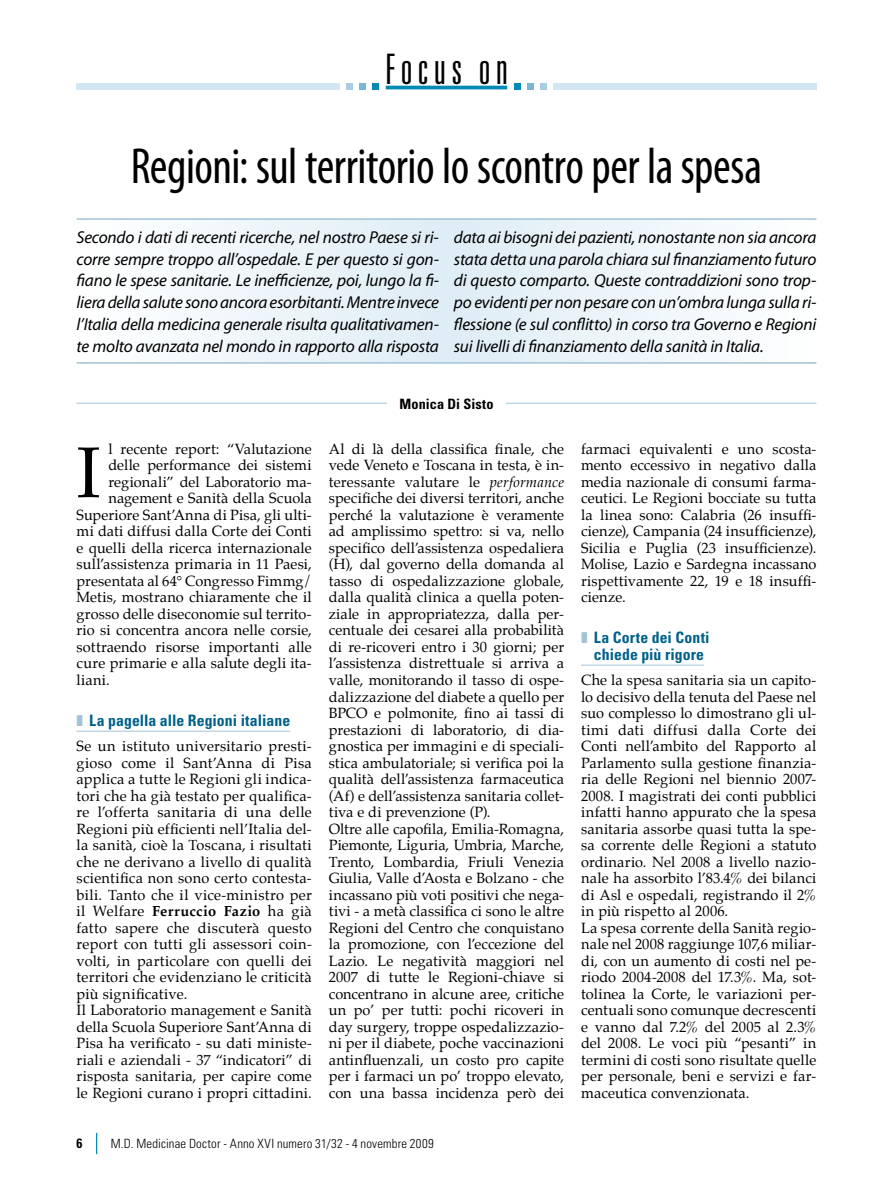
<style>
.page{position:relative;width:893px;height:1191px;background:#fff}
.page>*{position:absolute;margin:0;border:0;box-sizing:border-box;transform-origin:0 0}
.t1{font:72px "Palatino";color:#000}
.t2{font:condensed 51px "Myriad Pro";letter-spacing:-.01em;color:#000;scale:.95 1}
.t3{font:300 ultra-condensed 42px "Univers";color:#000}
.t4{font:italic 17.25px/21.8px "Myriad Pro";letter-spacing:-.015em;color:#000;text-align:justify}
.t5{font:700 condensed 15.75px/16.5px "Univers";letter-spacing:.005em;color:#00618a;text-align:center}
.t6{font:14.55px/16.5px "Palatino";letter-spacing:.01em;color:#000}
.t7{font:700 condensed 14.25px "Univers";letter-spacing:.01em;color:#000}
.t8{font:700 condensed 13.5px "Univers";color:#000}
.t9{font:300 condensed 12.75px "Univers";letter-spacing:.015em;color:#000}
.s1{color:#a1c3d5}
.s2{font-weight:700}
.s3{font-style:italic}
</style>
<div class="page">
<hr style="left:386px;top:86px;width:121px;height:3px;background:#008ab5">
<svg style="left:372px;top:83px;width:6px;height:6px"></svg>
<div style="left:359px;top:83px;width:7px;height:6px;background:#77b7d5"></div>
<svg style="left:347px;top:83px;width:6px;height:6px"></svg>
<div style="left:77px;top:83px;width:263px;height:6px;background:#d3e7f2"></div>
<svg style="left:540px;top:83px;width:6px;height:6px"></svg>
<div style="left:527px;top:83px;width:7px;height:6px;background:#77b7d5"></div>
<div style="left:514px;top:83px;width:7px;height:6px;background:#008ab5"></div>
<div style="left:553px;top:83px;width:263px;height:6px;background:#d3e7f2"></div>
<svg style="left:96px;top:1132px;width:1px;height:22px"></svg>
<hr style="left:77px;top:731px;width:213px;height:1px;background:#a1c3d5">
<hr style="left:581px;top:665px;width:123px;height:1px;background:#a1c3d5">
<svg style="left:193px;top:220px;width:514px;height:142px"></svg>
<hr style="left:77px;top:218px;width:739px;height:2px;background:#a1c3d5">
<hr style="left:77px;top:362px;width:739px;height:2px;background:#a1c3d5">
<hr style="left:77px;top:403px;width:310px;height:1px;background:#a1c3d5">
<hr style="left:506px;top:403px;width:310px;height:1px;background:#a1c3d5">
<h3 class="t3" style="left:385px;top:47px;width:124px">Focus on</h3>
<h2 class="t2" style="left:131px;top:135px;width:666px">Regioni: sul territorio lo scontro per la spesa</h2>
<p class="t4" style="left:77px;top:226px;width:364px">Secondo i dati di recenti ricerche, nel nostro Paese si ri&shy;corre sempre troppo all’ospedale. E per questo si gon&shy;fiano le spese sanitarie. Le inefficienze, poi, lungo la fi&shy;liera della salute sono ancora esorbitanti. Mentre invece l’Italia della medicina generale risulta qualitativamen&shy;te molto avanzata nel mondo in rapporto alla risposta</p>
<p class="t4" style="left:454px;top:226px;width:364px">data ai bisogni dei pazienti, nonostante non sia ancora stata detta una parola chiara sul finanziamento futuro di questo comparto. Queste contraddizioni sono trop&shy;po evidenti per non pesare con un’ombra lunga sulla ri&shy;flessione (e sul conflitto) in corso tra Governo e Regioni sui livelli di finanziamento della sanità in Italia.</p>
<p class="t6" style="left:108px;top:442px;width:205px">l recente report: “Valutazione</p>
<p class="t6" style="left:108px;top:458px;width:205px">delle performance dei sistemi</p>
<p class="t6" style="left:108px;top:475px;width:205px">regionali” del Laboratorio ma-</p>
<p class="t6" style="left:108px;top:491px;width:205px">nagement e Sanità della Scuola</p>
<p class="t6" style="left:77px;top:508px;width:237px">Superiore Sant’Anna di Pisa, gli ulti-</p>
<p class="t6" style="left:77px;top:524px;width:237px">mi dati diffusi dalla Corte dei Conti</p>
<p class="t6" style="left:77px;top:541px;width:237px">e quelli della ricerca internazionale</p>
<p class="t6" style="left:77px;top:557px;width:237px">sull’assistenza primaria in 11 Paesi,</p>
<p class="t6" style="left:77px;top:574px;width:237px">presentata al 64° Congresso Fimmg/</p>
<p class="t6" style="left:77px;top:590px;width:237px">Metis, mostrano chiaramente che il</p>
<p class="t6" style="left:77px;top:607px;width:237px">grosso delle diseconomie sul territo-</p>
<p class="t6" style="left:77px;top:623px;width:237px">rio si concentra ancora nelle corsie,</p>
<p class="t6" style="left:77px;top:640px;width:237px">sottraendo risorse importanti alle</p>
<p class="t6" style="left:77px;top:656px;width:237px">cure primarie e alla salute degli ita-</p>
<p class="t6" style="left:77px;top:673px;width:35px">liani.</p>
<p class="t5" style="left:77px;top:711px;width:215px"><span class="s1">❚</span> La pagella alle Regioni italiane</p>
<p class="t6" style="left:77px;top:739px;width:237px">Se un istituto universitario presti&shy;gioso come il Sant’Anna di Pisa applica a tutte le Regioni gli indica&shy;tori che ha già testato per qualifica&shy;re l’offerta sanitaria di una delle Regioni più efficienti nell’Italia del&shy;la sanità, cioè la Toscana, i risultati che ne derivano a livello di qualità scientifica non sono certo contesta&shy;bili. Tanto che il vice-ministro per il Welfare <span class="s2">Ferruccio Fazio</span> ha già fatto sapere che discuterà questo report con tutti gli assessori coin&shy;volti, in particolare con quelli dei territori che evidenziano le criticità più significative.<br>Il Laboratorio management e Sanità della Scuola Superiore Sant’Anna di Pisa ha verificato - su dati ministe&shy;riali e aziendali - 37 “indicatori” di risposta sanitaria, per capire come le Regioni curano i propri cittadini.</p>
<h1 class="t1" style="left:77px;top:425px;width:26px">I</h1>
<p class="t7" style="left:399px;top:395px;width:96px">Monica Di Sisto</p>
<p class="t6" style="left:329px;top:442px;width:237px">Al di là della classifica finale, che vede Veneto e Toscana in testa, è in&shy;teressante valutare le <span class="s3">performance </span>specifiche dei diversi territori, anche perché la valutazione è veramente ad amplissimo spettro: si va, nello specifico dell’assistenza ospedaliera (H), dal governo della domanda al tasso di ospedalizzazione globale, dalla qualità clinica a quella poten&shy;ziale in appropriatezza, dalla per&shy;centuale dei cesarei alla probabilità di re-ricoveri entro i 30 giorni; per l’assistenza distrettuale si arriva a valle, monitorando il tasso di ospe&shy;dalizzazione del diabete a quello per BPCO e polmonite, fino ai tassi di prestazioni di laboratorio, di dia&shy;gnostica per immagini e di speciali&shy;stica ambulatoriale; si verifica poi la qualità dell’assistenza farmaceutica (Af) e dell’assistenza sanitaria collet&shy;tiva e di prevenzione (P).<br>Oltre alle capofila, Emilia-Romagna, Piemonte, Liguria, Umbria, Marche, Trento, Lombardia, Friuli Venezia Giulia, Valle d’Aosta e Bolzano - che incassano più voti positivi che nega&shy;tivi - a metà classifica ci sono le altre Regioni del Centro che conquistano la promozione, con l’eccezione del Lazio. Le negatività maggiori nel 2007 di tutte le Regioni-chiave si concentrano in alcune aree, critiche un po’ per tutti: pochi ricoveri in day surgery, troppe ospedalizzazio&shy;ni per il diabete, poche vaccinazioni antinfluenzali, un costo pro capite per i farmaci un po’ troppo elevato, con una bassa incidenza però dei</p>
<p class="t6" style="left:581px;top:442px;width:237px;text-align:justify">farmaci equivalenti e uno scosta&shy;mento eccessivo in negativo dalla media nazionale di consumi farma&shy;ceutici. Le Regioni bocciate su tutta la linea sono: Calabria (26 insuffi&shy;cienze), Campania (24 insufficienze), Sicilia e Puglia (23 insufficienze).<br>Molise, Lazio e Sardegna incassano rispettivamente 22, 19 e 18 insuffi&shy;cienze.</p>
<p class="t5" style="left:581px;top:629px;width:130px"><span class="s1">❚</span> La Corte dei Conti chiede più rigore</p>
<p class="t6" style="left:581px;top:673px;width:237px">Che la spesa sanitaria sia un capito&shy;lo decisivo della tenuta del Paese nel suo complesso lo dimostrano gli ul&shy;timi dati diffusi dalla Corte dei Conti nell’ambito del Rapporto al Parlamento sulla gestione finanzia&shy;ria delle Regioni nel biennio 2007- 2008. I magistrati dei conti pubblici infatti hanno appurato che la spesa sanitaria assorbe quasi tutta la spe&shy;sa corrente delle Regioni a statuto ordinario. Nel 2008 a livello nazio&shy;nale ha assorbito l’83.4% dei bilanci di Asl e ospedali, registrando il 2% in più rispetto al 2006.<br>La spesa corrente della Sanità regio&shy;nale nel 2008 raggiunge 107,6 miliar&shy;di, con un aumento di costi nel pe&shy;riodo 2004-2008 del 17.3%. Ma, sot&shy;tolinea la Corte, le variazioni per&shy;centuali sono comunque decrescenti e vanno dal 7.2% del 2005 al 2.3% del 2008. Le voci più “pesanti” in termini di costi sono risultate quelle per personale, beni e servizi e far&shy;maceutica convenzionata.</p>
<p class="t8" style="left:77px;top:1135px;width:7px">6</p>
<p class="t9" style="left:111px;top:1136px;width:325px">M.D. Medicinae Doctor - Anno XVI numero 31/32 - 4 novembre 2009</p>
</div>
